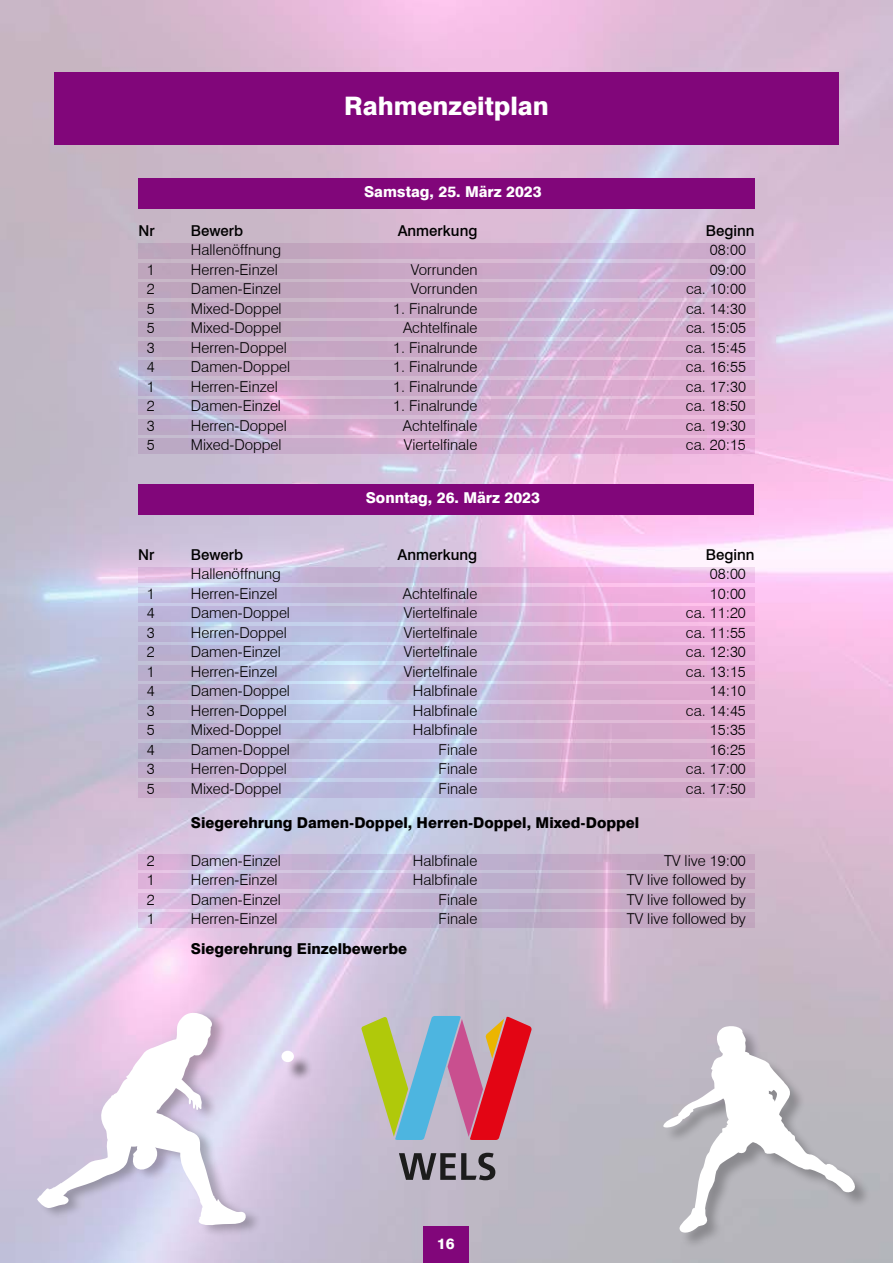
<style>
.page{position:relative;width:893px;height:1263px;background:#fff}
.page>*{position:absolute;margin:0;border:0;box-sizing:border-box;transform-origin:0 0}
.t1{font:800 25.5px "Swiss 721 BT";color:#fff}
.t2{font:300 15px "Swiss 721 BT";color:#000}
.t3{font:800 15px "Swiss 721 BT";color:#000}
.t4{font:500 15px "Swiss 721 BT";color:#000}
.t5{font:800 15px "Swiss 721 BT";color:#fff}
</style>
<div class="page">
<img style="left:0;top:0;width:893px;height:1263px">
<div style="left:54px;top:72px;width:785px;height:72px;background:#81067a"></div>
<div style="left:138px;top:178px;width:617px;height:30px;background:#81067a"></div>
<div style="left:138px;top:484px;width:616px;height:30px;background:#81067a"></div>
<div style="left:424px;top:1226px;width:45px;height:37px;background:#81067a"></div>
<svg style="left:361px;top:1016px;width:171px;height:124px;background:#b29391"></svg>
<svg style="left:399px;top:1153px;width:96px;height:27px;background:#747079"></svg>
<div style="left:38px;top:1009px;width:224px;height:228px;background:#000;opacity:.25"></div>
<svg style="left:37px;top:1007px;width:210px;height:219px"></svg>
<div style="left:664px;top:1027px;width:207px;height:222px;background:#b6b5bb"></div>
<svg style="left:663px;top:1024px;width:196px;height:210px"></svg>
<div style="left:286px;top:1055px;width:28px;height:27px;background:#000;opacity:.49"></div>
<div style="left:281px;top:1051px;width:13px;height:11px;background:#fff;border-radius:50%"></div>
<svg style="left:138px;top:244px;width:617px;height:15px;background:#c7a9c6"></svg>
<svg style="left:138px;top:263px;width:617px;height:15px;background:#c7a9c6"></svg>
<svg style="left:138px;top:283px;width:617px;height:15px;background:#c7a9c7"></svg>
<svg style="left:138px;top:302px;width:617px;height:15px;background:#c8a9c7"></svg>
<svg style="left:138px;top:322px;width:617px;height:15px;background:#c8a9c7"></svg>
<svg style="left:138px;top:341px;width:617px;height:15px;background:#caa9c8"></svg>
<svg style="left:138px;top:361px;width:617px;height:15px;background:#cca9c9"></svg>
<svg style="left:138px;top:380px;width:617px;height:15px;background:#ceabcc"></svg>
<svg style="left:138px;top:400px;width:617px;height:15px;background:#d1acce"></svg>
<svg style="left:138px;top:419px;width:617px;height:15px;background:#d1accf"></svg>
<svg style="left:138px;top:439px;width:617px;height:15px;background:#d1accf"></svg>
<svg style="left:138px;top:568px;width:617px;height:15px;background:#dbb8de"></svg>
<svg style="left:138px;top:587px;width:617px;height:15px;background:#d4b3db"></svg>
<svg style="left:138px;top:607px;width:617px;height:15px;background:#d0b2d9"></svg>
<svg style="left:138px;top:626px;width:617px;height:15px;background:#cdb5da"></svg>
<svg style="left:138px;top:646px;width:617px;height:15px;background:#cbb5d8"></svg>
<svg style="left:138px;top:665px;width:617px;height:15px;background:#cab6d8"></svg>
<svg style="left:138px;top:685px;width:617px;height:15px;background:#c9b5d6"></svg>
<svg style="left:138px;top:704px;width:617px;height:15px;background:#c7b4d5"></svg>
<svg style="left:138px;top:724px;width:617px;height:15px;background:#c6b1d3"></svg>
<svg style="left:138px;top:743px;width:617px;height:15px;background:#c5b1d2"></svg>
<svg style="left:138px;top:763px;width:617px;height:15px;background:#c5b0d2"></svg>
<svg style="left:138px;top:782px;width:617px;height:15px;background:#c4b0d1"></svg>
<svg style="left:138px;top:854px;width:617px;height:15px;background:#c4b0d0"></svg>
<svg style="left:138px;top:874px;width:617px;height:15px;background:#c6b0cf"></svg>
<svg style="left:138px;top:893px;width:617px;height:15px;background:#c6afce"></svg>
<svg style="left:138px;top:913px;width:617px;height:15px;background:#c6afce"></svg>
<h1 class="t1" style="left:344px;top:91px;width:206px">Rahmenzeitplan</h1>
<p class="t5" style="left:364px;top:182px;width:179px">Samstag, 25. März 2023</p>
<p class="t4" style="left:138px;top:221px;width:18px">Nr</p>
<p class="t4" style="left:191px;top:221px;width:54px">Bewerb</p>
<p class="t4" style="left:398px;top:221px;width:81px">Anmerkung</p>
<p class="t4" style="left:706px;top:221px;width:50px">Beginn</p>
<p class="t2" style="left:191px;top:241px;width:92px">Hallenöffnung</p>
<p class="t2" style="left:710px;top:241px;width:38px">08:00</p>
<p class="t2" style="left:147px;top:260px;width:9px">1</p>
<p class="t2" style="left:191px;top:260px;width:88px">Herren-Einzel</p>
<p class="t2" style="left:411px;top:260px;width:68px">Vorrunden</p>
<p class="t2" style="left:710px;top:260px;width:38px">09:00</p>
<p class="t2" style="left:147px;top:280px;width:9px">2</p>
<p class="t2" style="left:191px;top:280px;width:92px">Damen-Einzel</p>
<p class="t2" style="left:411px;top:280px;width:68px">Vorrunden</p>
<p class="t2" style="left:686px;top:280px;width:62px">ca. 10:00</p>
<p class="t2" style="left:147px;top:299px;width:9px">5</p>
<p class="t2" style="left:191px;top:299px;width:92px">Mixed-Doppel</p>
<p class="t2" style="left:393px;top:299px;width:86px">1. Finalrunde</p>
<p class="t2" style="left:686px;top:299px;width:62px">ca. 14:30</p>
<p class="t2" style="left:147px;top:319px;width:9px">5</p>
<p class="t2" style="left:191px;top:319px;width:92px">Mixed-Doppel</p>
<p class="t2" style="left:403px;top:319px;width:76px">Achtelfinale</p>
<p class="t2" style="left:686px;top:319px;width:62px">ca. 15:05</p>
<p class="t2" style="left:147px;top:338px;width:9px">3</p>
<p class="t2" style="left:191px;top:338px;width:97px">Herren-Doppel</p>
<p class="t2" style="left:393px;top:338px;width:86px">1. Finalrunde</p>
<p class="t2" style="left:686px;top:338px;width:62px">ca. 15:45</p>
<p class="t2" style="left:147px;top:358px;width:9px">4</p>
<p class="t2" style="left:191px;top:358px;width:101px">Damen-Doppel</p>
<p class="t2" style="left:393px;top:358px;width:86px">1. Finalrunde</p>
<p class="t2" style="left:686px;top:358px;width:62px">ca. 16:55</p>
<p class="t2" style="left:147px;top:377px;width:9px">1</p>
<p class="t2" style="left:191px;top:377px;width:88px">Herren-Einzel</p>
<p class="t2" style="left:393px;top:377px;width:86px">1. Finalrunde</p>
<p class="t2" style="left:686px;top:377px;width:62px">ca. 17:30</p>
<p class="t2" style="left:147px;top:397px;width:9px">2</p>
<p class="t2" style="left:191px;top:397px;width:92px">Damen-Einzel</p>
<p class="t2" style="left:393px;top:397px;width:86px">1. Finalrunde</p>
<p class="t2" style="left:686px;top:397px;width:62px">ca. 18:50</p>
<p class="t2" style="left:147px;top:416px;width:9px">3</p>
<p class="t2" style="left:191px;top:416px;width:97px">Herren-Doppel</p>
<p class="t2" style="left:403px;top:416px;width:76px">Achtelfinale</p>
<p class="t2" style="left:686px;top:416px;width:62px">ca. 19:30</p>
<p class="t2" style="left:147px;top:436px;width:9px">5</p>
<p class="t2" style="left:191px;top:436px;width:92px">Mixed-Doppel</p>
<p class="t2" style="left:404px;top:436px;width:75px">Viertelfinale</p>
<p class="t2" style="left:686px;top:436px;width:62px">ca. 20:15</p>
<p class="t5" style="left:366px;top:488px;width:176px">Sonntag, 26. März 2023</p>
<p class="t4" style="left:138px;top:545px;width:18px">Nr</p>
<p class="t4" style="left:191px;top:545px;width:54px">Bewerb</p>
<p class="t4" style="left:398px;top:545px;width:81px">Anmerkung</p>
<p class="t4" style="left:706px;top:545px;width:50px">Beginn</p>
<p class="t2" style="left:191px;top:565px;width:92px">Hallenöffnung</p>
<p class="t2" style="left:710px;top:565px;width:38px">08:00</p>
<p class="t2" style="left:147px;top:584px;width:9px">1</p>
<p class="t2" style="left:191px;top:584px;width:88px">Herren-Einzel</p>
<p class="t2" style="left:403px;top:584px;width:76px">Achtelfinale</p>
<p class="t2" style="left:710px;top:584px;width:38px">10:00</p>
<p class="t2" style="left:147px;top:604px;width:9px">4</p>
<p class="t2" style="left:191px;top:604px;width:101px">Damen-Doppel</p>
<p class="t2" style="left:404px;top:604px;width:75px">Viertelfinale</p>
<p class="t2" style="left:686px;top:604px;width:62px">ca. 11:20</p>
<p class="t2" style="left:147px;top:623px;width:9px">3</p>
<p class="t2" style="left:191px;top:623px;width:97px">Herren-Doppel</p>
<p class="t2" style="left:404px;top:623px;width:75px">Viertelfinale</p>
<p class="t2" style="left:686px;top:623px;width:62px">ca. 11:55</p>
<p class="t2" style="left:147px;top:643px;width:9px">2</p>
<p class="t2" style="left:191px;top:643px;width:92px">Damen-Einzel</p>
<p class="t2" style="left:404px;top:643px;width:75px">Viertelfinale</p>
<p class="t2" style="left:686px;top:643px;width:62px">ca. 12:30</p>
<p class="t2" style="left:147px;top:662px;width:9px">1</p>
<p class="t2" style="left:191px;top:662px;width:88px">Herren-Einzel</p>
<p class="t2" style="left:404px;top:662px;width:75px">Viertelfinale</p>
<p class="t2" style="left:686px;top:662px;width:62px">ca. 13:15</p>
<p class="t2" style="left:147px;top:682px;width:9px">4</p>
<p class="t2" style="left:191px;top:682px;width:101px">Damen-Doppel</p>
<p class="t2" style="left:413px;top:682px;width:66px">Halbfinale</p>
<p class="t2" style="left:710px;top:682px;width:38px">14:10</p>
<p class="t2" style="left:147px;top:701px;width:9px">3</p>
<p class="t2" style="left:191px;top:701px;width:97px">Herren-Doppel</p>
<p class="t2" style="left:413px;top:701px;width:66px">Halbfinale</p>
<p class="t2" style="left:686px;top:701px;width:62px">ca. 14:45</p>
<p class="t2" style="left:147px;top:721px;width:9px">5</p>
<p class="t2" style="left:191px;top:721px;width:92px">Mixed-Doppel</p>
<p class="t2" style="left:413px;top:721px;width:66px">Halbfinale</p>
<p class="t2" style="left:710px;top:721px;width:38px">15:35</p>
<p class="t2" style="left:147px;top:740px;width:9px">4</p>
<p class="t2" style="left:191px;top:740px;width:101px">Damen-Doppel</p>
<p class="t2" style="left:439px;top:740px;width:40px">Finale</p>
<p class="t2" style="left:710px;top:740px;width:38px">16:25</p>
<p class="t2" style="left:147px;top:760px;width:9px">3</p>
<p class="t2" style="left:191px;top:760px;width:97px">Herren-Doppel</p>
<p class="t2" style="left:439px;top:760px;width:40px">Finale</p>
<p class="t2" style="left:686px;top:760px;width:62px">ca. 17:00</p>
<p class="t2" style="left:147px;top:779px;width:9px">5</p>
<p class="t2" style="left:191px;top:779px;width:92px">Mixed-Doppel</p>
<p class="t2" style="left:439px;top:779px;width:40px">Finale</p>
<p class="t2" style="left:686px;top:779px;width:62px">ca. 17:50</p>
<p class="t3" style="left:191px;top:814px;width:450px">Siegerehrung Damen-Doppel, Herren-Doppel, Mixed-Doppel</p>
<p class="t2" style="left:147px;top:851px;width:9px">2</p>
<p class="t2" style="left:191px;top:851px;width:92px">Damen-Einzel</p>
<p class="t2" style="left:413px;top:851px;width:66px">Halbfinale</p>
<p class="t2" style="left:664px;top:851px;width:83px">TV live 19:00</p>
<p class="t2" style="left:147px;top:871px;width:9px">1</p>
<p class="t2" style="left:191px;top:871px;width:88px">Herren-Einzel</p>
<p class="t2" style="left:413px;top:871px;width:66px">Halbfinale</p>
<p class="t2" style="left:627px;top:871px;width:121px">TV live followed by</p>
<p class="t2" style="left:147px;top:890px;width:9px">2</p>
<p class="t2" style="left:191px;top:890px;width:92px">Damen-Einzel</p>
<p class="t2" style="left:439px;top:890px;width:40px">Finale</p>
<p class="t2" style="left:627px;top:890px;width:121px">TV live followed by</p>
<p class="t2" style="left:147px;top:910px;width:9px">1</p>
<p class="t2" style="left:191px;top:910px;width:88px">Herren-Einzel</p>
<p class="t2" style="left:439px;top:910px;width:40px">Finale</p>
<p class="t2" style="left:627px;top:910px;width:121px">TV live followed by</p>
<p class="t3" style="left:191px;top:940px;width:218px">Siegerehrung Einzelbewerbe</p>
<p class="t5" style="left:437px;top:1235px;width:19px">16</p>
</div>
